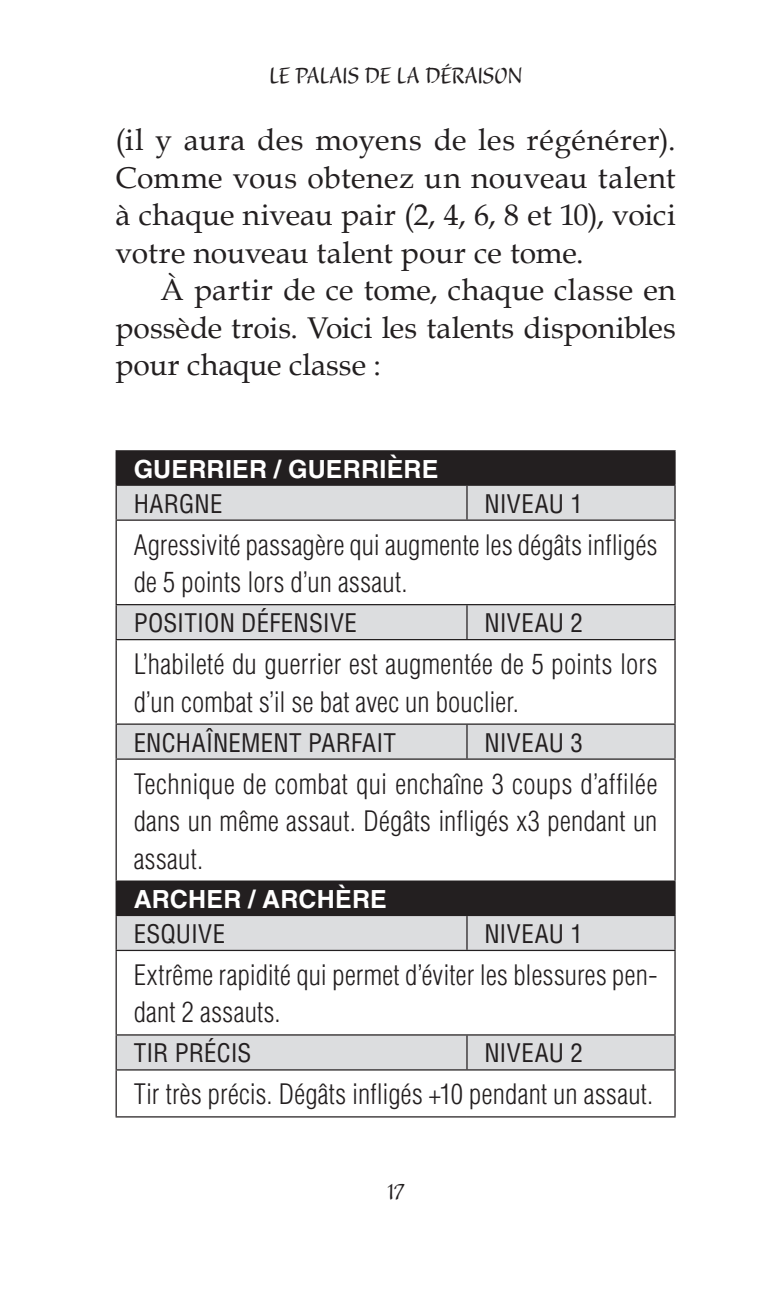
<style>
.page{position:relative;width:766px;height:1299px;background:#fff}
.page>*{position:absolute;margin:0;border:0;box-sizing:border-box;transform-origin:0 0}
.t1{font:30px/37.5px "Book Antiqua";color:#231f20;text-align:justify}
.t2{font:30px "Balzano";color:#231f20}
.t3{font:300 condensed 27.5px/37.5px "Helvetica";letter-spacing:.01em;color:#231f20}
.t4{font:condensed 25px "Helvetica";letter-spacing:.01em;color:#231f20}
.t5{font:700 25px "Helvetica";letter-spacing:.005em;color:#fff}
</style>
<div class="page">
<div style="left:116px;top:451px;width:559px;height:34px;background:#231f20"></div>
<div style="left:117px;top:485px;width:557px;height:34px;background:#dcdddf"></div>
<svg style="left:117px;top:520px;width:557px;height:551px"></svg>
<div style="left:116px;top:881px;width:559px;height:34px;background:#231f20"></div>
<hr style="left:115px;top:450px;width:352px;height:1px;background:#231f20">
<hr style="left:467px;top:450px;width:208px;height:1px;background:#231f20">
<hr style="left:115px;top:484px;width:352px;height:1px;background:#231f20">
<hr style="left:115px;top:519px;width:352px;height:1px;background:#231f20">
<hr style="left:467px;top:519px;width:208px;height:1px;background:#231f20">
<hr style="left:115px;top:604px;width:352px;height:1px;background:#231f20">
<hr style="left:467px;top:604px;width:208px;height:1px;background:#231f20">
<hr style="left:115px;top:639px;width:352px;height:1px;background:#231f20">
<hr style="left:467px;top:639px;width:208px;height:1px;background:#231f20">
<hr style="left:115px;top:723px;width:352px;height:1px;background:#231f20">
<hr style="left:467px;top:723px;width:208px;height:1px;background:#231f20">
<hr style="left:115px;top:758px;width:352px;height:1px;background:#231f20">
<hr style="left:467px;top:758px;width:208px;height:1px;background:#231f20">
<hr style="left:115px;top:880px;width:352px;height:1px;background:#231f20">
<hr style="left:467px;top:880px;width:208px;height:1px;background:#231f20">
<hr style="left:115px;top:914px;width:352px;height:1px;background:#231f20">
<hr style="left:115px;top:949px;width:352px;height:1px;background:#231f20">
<hr style="left:467px;top:949px;width:208px;height:1px;background:#231f20">
<hr style="left:115px;top:1034px;width:352px;height:1px;background:#231f20">
<hr style="left:467px;top:1034px;width:208px;height:1px;background:#231f20">
<hr style="left:115px;top:1069px;width:352px;height:1px;background:#231f20">
<hr style="left:467px;top:1069px;width:208px;height:1px;background:#231f20">
<hr style="left:115px;top:1115px;width:352px;height:2px;background:#231f20">
<hr style="left:467px;top:1115px;width:208px;height:2px;background:#231f20">
<hr style="left:115px;top:451px;width:2px;height:33px;background:#231f20">
<hr style="left:115px;top:485px;width:2px;height:34px;background:#231f20">
<hr style="left:115px;top:520px;width:2px;height:84px;background:#231f20">
<hr style="left:115px;top:605px;width:2px;height:34px;background:#231f20">
<hr style="left:115px;top:640px;width:2px;height:83px;background:#231f20">
<hr style="left:115px;top:724px;width:2px;height:34px;background:#231f20">
<hr style="left:115px;top:759px;width:2px;height:121px;background:#231f20">
<hr style="left:115px;top:881px;width:2px;height:33px;background:#231f20">
<hr style="left:115px;top:915px;width:2px;height:34px;background:#231f20">
<hr style="left:115px;top:950px;width:2px;height:84px;background:#231f20">
<hr style="left:115px;top:1035px;width:2px;height:34px;background:#231f20">
<hr style="left:115px;top:1070px;width:2px;height:45px;background:#231f20">
<hr style="left:466px;top:485px;width:1px;height:34px;background:#231f20">
<hr style="left:674px;top:485px;width:1px;height:34px;background:#231f20">
<hr style="left:674px;top:520px;width:1px;height:84px;background:#231f20">
<hr style="left:466px;top:605px;width:1px;height:34px;background:#231f20">
<hr style="left:674px;top:605px;width:1px;height:34px;background:#231f20">
<hr style="left:674px;top:640px;width:1px;height:83px;background:#231f20">
<hr style="left:466px;top:724px;width:1px;height:34px;background:#231f20">
<hr style="left:674px;top:724px;width:1px;height:34px;background:#231f20">
<hr style="left:674px;top:759px;width:1px;height:121px;background:#231f20">
<hr style="left:466px;top:915px;width:1px;height:34px;background:#231f20">
<hr style="left:674px;top:915px;width:1px;height:34px;background:#231f20">
<hr style="left:674px;top:950px;width:1px;height:84px;background:#231f20">
<hr style="left:466px;top:1035px;width:1px;height:34px;background:#231f20">
<hr style="left:674px;top:1035px;width:1px;height:34px;background:#231f20">
<hr style="left:674px;top:1070px;width:1px;height:45px;background:#231f20">
<p class="t2" style="left:269px;top:61px;width:254px">Le Palais de la déraison</p>
<p class="t1" style="left:115px;top:121px;width:561px">(il y aura des moyens de les régénérer).<br>Comme vous obtenez un nouveau talent à chaque niveau pair (2, 4, 6, 8 et 10), voici votre nouveau talent pour ce tome.</p>
<p class="t1" style="left:115px;top:271px;width:561px;text-indent:45px">À partir de ce tome, chaque classe en possède trois. Voici les talents disponibles pour chaque classe :</p>
<p class="t5" style="left:134px;top:453px;width:306px">GUERRIER / GUERRIÈRE</p>
<p class="t4" style="left:134px;top:488px;width:90px">HARGNE</p>
<p class="t4" style="left:484px;top:488px;width:100px">NIVEAU 1</p>
<p class="t3" style="left:134px;top:525px;width:525px">Agressivité passagère qui augmente les dégâts infligés de 5 points lors d’un assaut.</p>
<p class="t4" style="left:134px;top:607px;width:225px">POSITION DÉFENSIVE</p>
<p class="t4" style="left:484px;top:607px;width:100px">NIVEAU 2</p>
<p class="t3" style="left:134px;top:645px;width:525px">L’habileté du guerrier est augmentée de 5 points lors d’un combat s’il se bat avec un bouclier.</p>
<p class="t4" style="left:134px;top:726px;width:264px">ENCHAÎNEMENT PARFAIT</p>
<p class="t4" style="left:484px;top:726px;width:100px">NIVEAU 3</p>
<p class="t3" style="left:134px;top:764px;width:525px;text-align:justify">Technique de combat qui enchaîne 3 coups d’affilée dans un même assaut. Dégâts infligés x3 pendant un assaut.</p>
<p class="t5" style="left:134px;top:883px;width:255px">ARCHER / ARCHÈRE</p>
<p class="t4" style="left:134px;top:918px;width:93px">ESQUIVE</p>
<p class="t4" style="left:484px;top:918px;width:100px">NIVEAU 1</p>
<p class="t3" style="left:134px;top:955px;width:525px">Extrême rapidité qui permet d’éviter les blessures pen&shy;dant 2 assauts.</p>
<p class="t4" style="left:134px;top:1037px;width:119px">TIR PRÉCIS</p>
<p class="t4" style="left:484px;top:1037px;width:100px">NIVEAU 2</p>
<p class="t3" style="left:134px;top:1075px;width:521px">Tir très précis. Dégâts infligés +10 pendant un assaut.</p>
<p class="t2" style="left:387px;top:1175px;width:18px">17</p>
</div>
